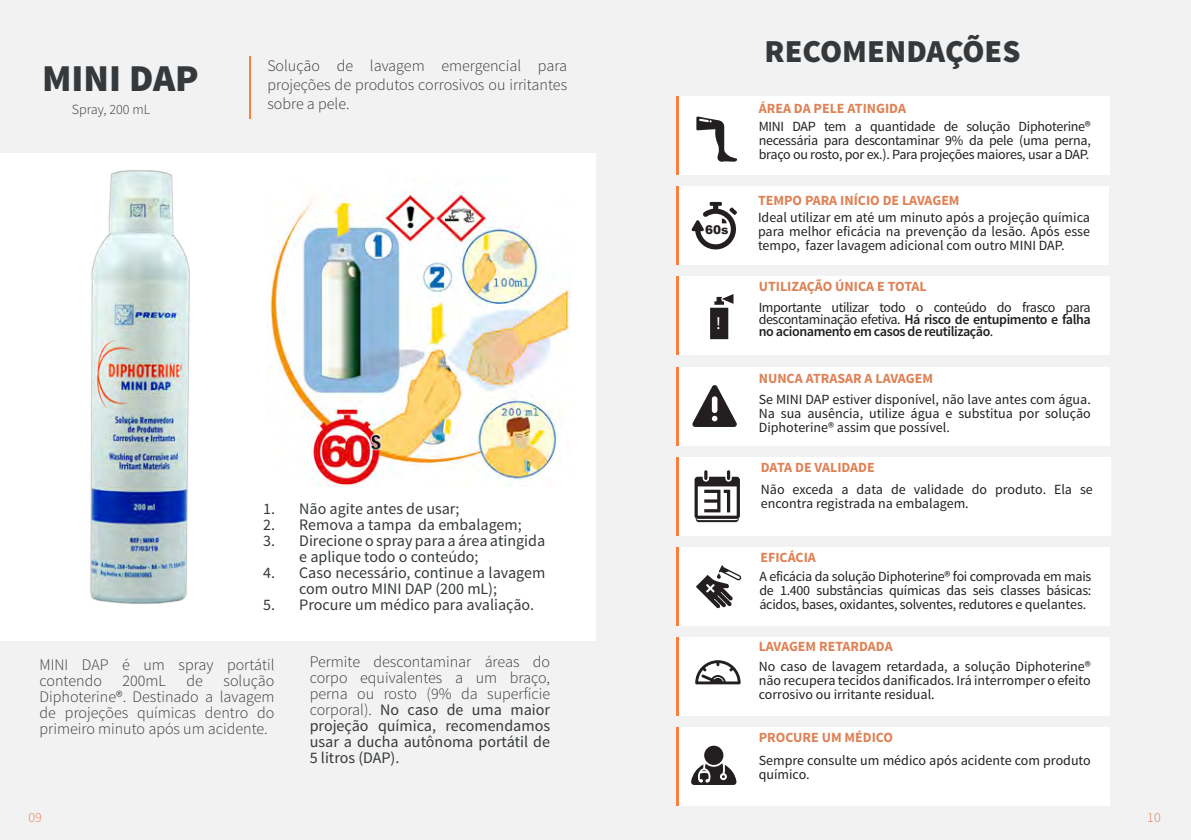
<style>
.page{position:relative;width:1191px;height:840px;background:#fff}
.page>*{position:absolute;margin:0;border:0;box-sizing:border-box;transform-origin:0 0}
.t1{font:900 38px "Source Sans Pro";color:#35393b}
.t2{font:900 32px "Source Sans Pro";color:#35393b}
.t3{font:17.6px "Myriad Pro";color:#fff}
.t4{font:300 16px/16px "Source Sans Pro";color:#35393b;text-align:justify}
.t5{font:16px/16px "Source Sans Pro";color:#35393b}
.t6{font:14px/14px "Source Sans Pro";color:#231f20;text-align:justify}
.t7{font:700 14px "Source Sans Pro";color:#df8155}
.t8{font:300 14px "Source Sans Pro";color:#35393b}
.t9{font:300 14px "Source Sans Pro";color:#df8155}
.t10{font:900 12px "Arial";color:#231f20}
.s1{font-weight:400}
.s2{font-weight:600}
</style>
<div class="page">
<div style="left:0;top:0;width:1191px;height:839px;background:#f2f2f2"></div>
<div style="left:0;top:153px;width:595px;height:487px;background:#fff"></div>
<img style="left:90px;top:170px;width:100px;height:434px">
<hr style="left:249px;top:56px;width:2px;height:62px;background:#ff7d3b">
<img style="left:267px;top:192px;width:304px;height:294px">
<div style="left:677px;top:96px;width:432px;height:78px;background:#fff"></div>
<hr style="left:676px;top:96px;width:2px;height:78px;background:#ff7d3b">
<div style="left:676px;top:186px;width:432px;height:78px;background:#fff"></div>
<svg style="left:691px;top:202px;width:46px;height:47px"></svg>
<hr style="left:676px;top:186px;width:2px;height:78px;background:#ff7d3b">
<div style="left:677px;top:277px;width:432px;height:77px;background:#fff"></div>
<hr style="left:676px;top:277px;width:2px;height:77px;background:#ff7d3b">
<div style="left:677px;top:367px;width:432px;height:78px;background:#fff"></div>
<svg style="left:692px;top:385px;width:45px;height:41px"></svg>
<hr style="left:676px;top:367px;width:2px;height:78px;background:#ff7d3b">
<div style="left:678px;top:457px;width:432px;height:78px;background:#fff"></div>
<svg style="left:694px;top:470px;width:46px;height:52px"></svg>
<hr style="left:676px;top:457px;width:2px;height:78px;background:#ff7d3b">
<div style="left:677px;top:547px;width:432px;height:78px;background:#fff"></div>
<svg style="left:696px;top:565px;width:45px;height:43px"></svg>
<hr style="left:676px;top:547px;width:2px;height:78px;background:#ff7d3b">
<div style="left:677px;top:727px;width:432px;height:78px;background:#fff"></div>
<div style="left:704px;top:745px;width:19px;height:19px;background:#231f20;border-radius:50%"></div>
<svg style="left:691px;top:763px;width:45px;height:21px"></svg>
<hr style="left:676px;top:727px;width:2px;height:78px;background:#ff7d3b">
<div style="left:677px;top:637px;width:432px;height:78px;background:#fff"></div>
<svg style="left:695px;top:660px;width:45px;height:24px"></svg>
<hr style="left:676px;top:637px;width:2px;height:78px;background:#ff7d3b">
<svg style="left:710px;top:294px;width:23px;height:45px"></svg>
<svg style="left:696px;top:116px;width:41px;height:46px"></svg>
<p class="t1" style="left:42px;top:53px;width:158px">MINI DAP</p>
<p class="t8" style="left:72px;top:101px;width:80px">Spray, 200 mL</p>
<p class="t4" style="left:267px;top:56px;width:301px;line-height:19.2px">Solução de lavagem emergencial para projeções de produtos corrosivos ou irritantes sobre a pele.</p>
<p class="t5" style="left:263px;top:500px;width:198px">1. Não agite antes de usar;</p>
<p class="t5" style="left:263px;top:516px;width:260px">2. Remova a tampa da embalagem;</p>
<p class="t5" style="left:299px;top:532px;width:247px;text-indent:-36px">3. Direcione o spray para a área atingida e aplique todo o conteúdo;</p>
<p class="t5" style="left:299px;top:564px;width:247px;text-indent:-36px">4. Caso necessário, continue a lavagem com outro MINI DAP (200 mL);</p>
<p class="t5" style="left:263px;top:596px;width:272px">5. Procure um médico para avaliação.</p>
<p class="t4" style="left:40px;top:656px;width:236px">MINI DAP é um spray portátil contendo</p>
<p class="t4" style="left:40px;top:672px;width:236px;text-indent:184px">solução Diphoterine®. Destinado a lavagem de projeções químicas dentro do primeiro minuto após um acidente.</p>
<p class="t4" style="left:123px;top:672px;width:45px">200mL</p>
<p class="t4" style="left:186px;top:672px;width:18px">de</p>
<p class="t4" style="left:310px;top:653px;width:242px">Permite descontaminar áreas do corpo equivalentes a um braço, perna ou rosto (9% da superfície corporal). <span class="s1">No caso de uma maior projeção química, recomendamos usar a ducha autônoma portátil de 5 litros (DAP).</span></p>
<p class="t10" style="left:705px;top:221px;width:25px">60s</p>
<p class="t3" style="left:716px;top:312px;width:6px">!</p>
<p class="t2" style="left:764px;top:30px;width:257px">RECOMENDAÇÕES</p>
<p class="t7" style="left:758px;top:100px;width:149px">ÁREA DA PELE ATINGIDA</p>
<p class="t6" style="left:758px;top:120px;width:333px">MINI DAP tem a quantidade de solução Diphoterine® necessária para descontaminar 9% da pele (uma perna, braço ou rosto, por ex.). Para projeções maiores, usar a DAP.</p>
<p class="t7" style="left:758px;top:191px;width:203px">TEMPO PARA INÍCIO DE LAVAGEM</p>
<p class="t6" style="left:758px;top:211px;width:333px">Ideal utilizar em até um minuto após a projeção química para melhor eficácia na prevenção da lesão. Após esse tempo, fazer lavagem adicional com outro MINI DAP.</p>
<p class="t7" style="left:758px;top:277px;width:169px">UTILIZAÇÃO ÚNICA E TOTAL</p>
<p class="t6" style="left:758px;top:301px;width:333px;line-height:12px">Importante utilizar todo o conteúdo do frasco para descontaminação efetiva. <span class="s2">Há risco de entupimento e falha no acionamento em casos de reutilização</span>.</p>
<p class="t7" style="left:758px;top:369px;width:176px">NUNCA ATRASAR A LAVAGEM</p>
<p class="t6" style="left:758px;top:392px;width:333px">Se MINI DAP estiver disponível, não lave antes com água.<br>Na sua ausência, utilize água e substitua por solução Diphoterine® assim que possível.</p>
<p class="t7" style="left:761px;top:457px;width:115px">DATA DE VALIDADE</p>
<p class="t6" style="left:761px;top:482px;width:333px">Não exceda a data de validade do produto. Ela se encontra registrada na embalagem.</p>
<p class="t7" style="left:760px;top:548px;width:57px">EFICÁCIA</p>
<p class="t6" style="left:759px;top:569px;width:333px">A eficácia da solução Diphoterine® foi comprovada em mais de 1.400 substâncias químicas das seis classes básicas: ácidos, bases, oxidantes, solventes, redutores e quelantes.</p>
<p class="t7" style="left:758px;top:637px;width:135px">LAVAGEM RETARDADA</p>
<p class="t6" style="left:758px;top:659px;width:333px">No caso de lavagem retardada, a solução Diphoterine® não recupera tecidos danificados. Irá interromper o efeito corrosivo ou irritante residual.</p>
<p class="t7" style="left:758px;top:728px;width:136px">PROCURE UM MÉDICO</p>
<p class="t6" style="left:758px;top:753px;width:333px">Sempre consulte um médico após acidente com produto químico.</p>
<p class="t9" style="left:28px;top:808px;width:15px">09</p>
<p class="t9" style="left:1147px;top:808px;width:15px">10</p>
</div>
